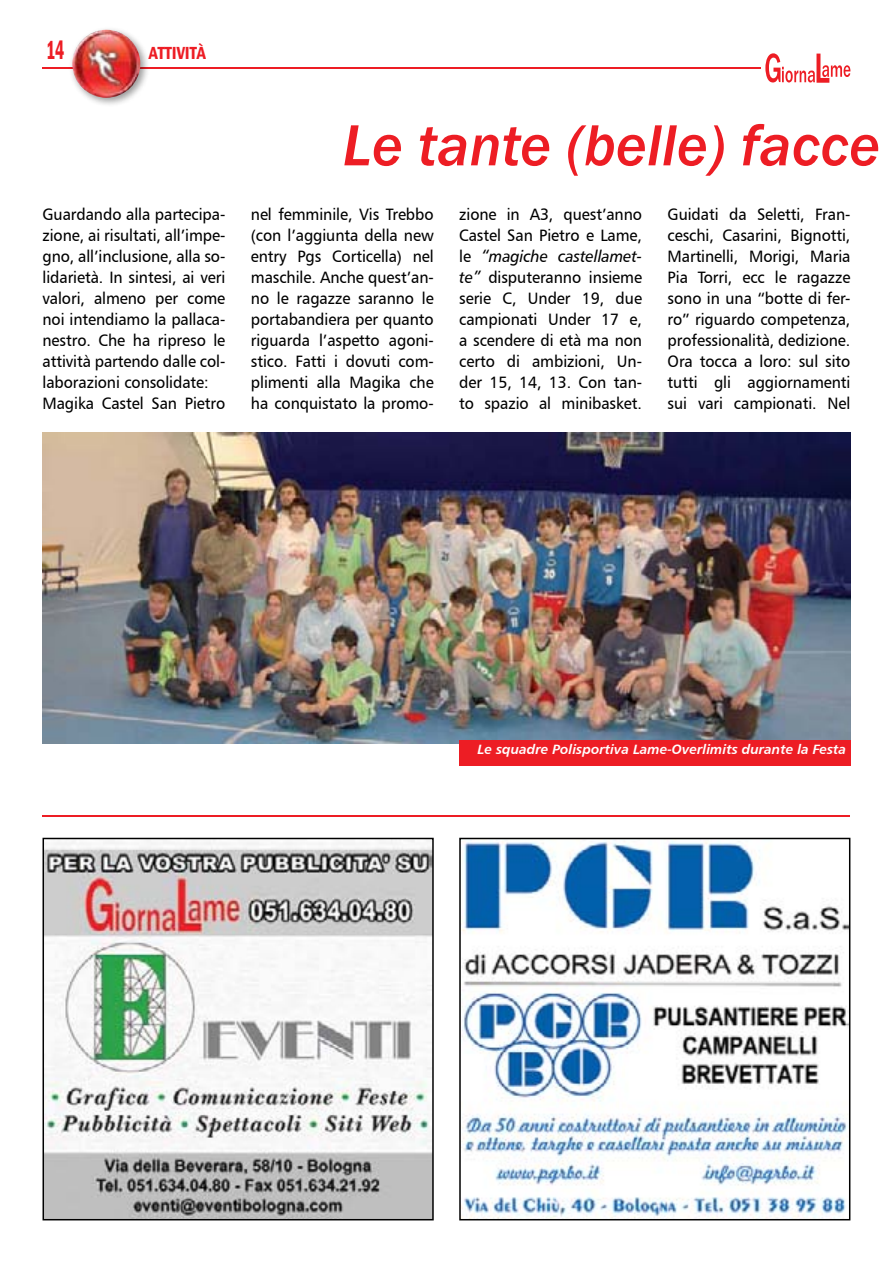
<style>
.page{position:relative;width:893px;height:1263px;background:#fff}
.page>*{position:absolute;margin:0;border:0;box-sizing:border-box;transform-origin:0 0}
.t1{font:italic 500 60px "Franklin Gothic";color:#ed1d24}
.t2{font:600 condensed 27px "Franklin Gothic";color:#ed1d24;scale:.67 1}
.t3{font:600 condensed 18px "Franklin Gothic";color:#ed1d24}
.t4{font:16.5px/21px "Humanist 777 BT Roman B";letter-spacing:-.005em;color:#000;text-align:justify;scale:.95 1}
.t5{font:16.5px "Humanist 777 BT Italic B";letter-spacing:-.005em;color:#000;scale:.95 1}
.t6{font:13.5px "Humanist 777 BT Bold Italic B";color:#fff}
.s1{font-family:"Humanist 777 BT Roman B"}
.s2{font-family:"Humanist 777 BT Italic B"}
</style>
<div class="page">
<hr style="left:43px;top:67px;width:718px;height:2px;background:#ed1d24">
<div style="left:68px;top:26px;width:83px;height:82px;background:#000;opacity:.4"></div>
<img style="left:72px;top:30px;width:68px;height:68px;border-radius:34px">
<svg style="left:765px;top:53px;width:85px;height:30px"></svg>
<img style="left:43px;top:433px;width:807px;height:310px">
<div style="left:459px;top:740px;width:391px;height:25px;background:#ed1d24"></div>
<img style="left:462px;top:841px;width:385px;height:376px">
<div style="left:459px;top:838px;width:391px;height:382px;border:2px solid #000"></div>
<hr style="left:43px;top:816px;width:807px;height:1px;background:#ed1d24">
<img style="left:46px;top:841px;width:385px;height:376px">
<div style="left:43px;top:838px;width:391px;height:382px;border:2px solid #000"></div>
<h2 class="t2" style="left:46px;top:32px;width:29px">14</h2>
<p class="t3" style="left:149px;top:41px;width:59px">Attività</p>
<h1 class="t1" style="left:342px;top:108px;width:539px">Le tante (belle) facce</h1>
<p class="t4" style="left:43px;top:203px;width:194px;text-align:left">Guardando alla partecipa&shy;zione, ai risultati, all’impe&shy;gno, all’inclusione, alla so&shy;lidarietà. In sintesi, ai veri valori, almeno per come noi intendiamo la pallaca&shy;nestro. Che ha ripreso le attività partendo dalle col&shy;laborazioni consolidate:<br>Magika Castel San Pietro</p>
<p class="t4" style="left:251px;top:203px;width:194px">nel femminile, Vis Trebbo (con l’aggiunta della new entry Pgs Corticella) nel maschile. Anche quest’an&shy;no le ragazze saranno le portabandiera per quanto riguarda l’aspetto agoni&shy;stico. Fatti i dovuti com&shy;plimenti alla Magika che ha conquistato la promo-</p>
<p class="t4" style="left:459px;top:203px;width:194px">zione in A3, quest’anno<br>Castel San Pietro e Lame,</p>
<p class="t5" style="left:459px;top:246px;width:194px"><span class="s1">le</span> “magiche castellamet-</p>
<p class="t4" style="left:459px;top:266px;width:194px"><span class="s2">te”</span> disputeranno insieme serie C, Under 19, due campionati Under 17 e, a scendere di età ma non certo di ambizioni, Un&shy;der 15, 14, 13. Con tan&shy;to spazio al minibasket.</p>
<p class="t4" style="left:668px;top:203px;width:194px">Guidati da Seletti, Fran&shy;ceschi, Casarini, Bignotti, Martinelli, Morigi, Maria Pia Torri, ecc le ragazze sono in una “botte di fer&shy;ro” riguardo competenza, professionalità, dedizione.<br>Ora tocca a loro: sul sito tutti gli aggiornamenti sui vari campionati. Nel</p>
<p class="t6" style="left:478px;top:741px;width:370px">Le squadre Polisportiva Lame-Overlimits durante la Festa</p>
</div>
